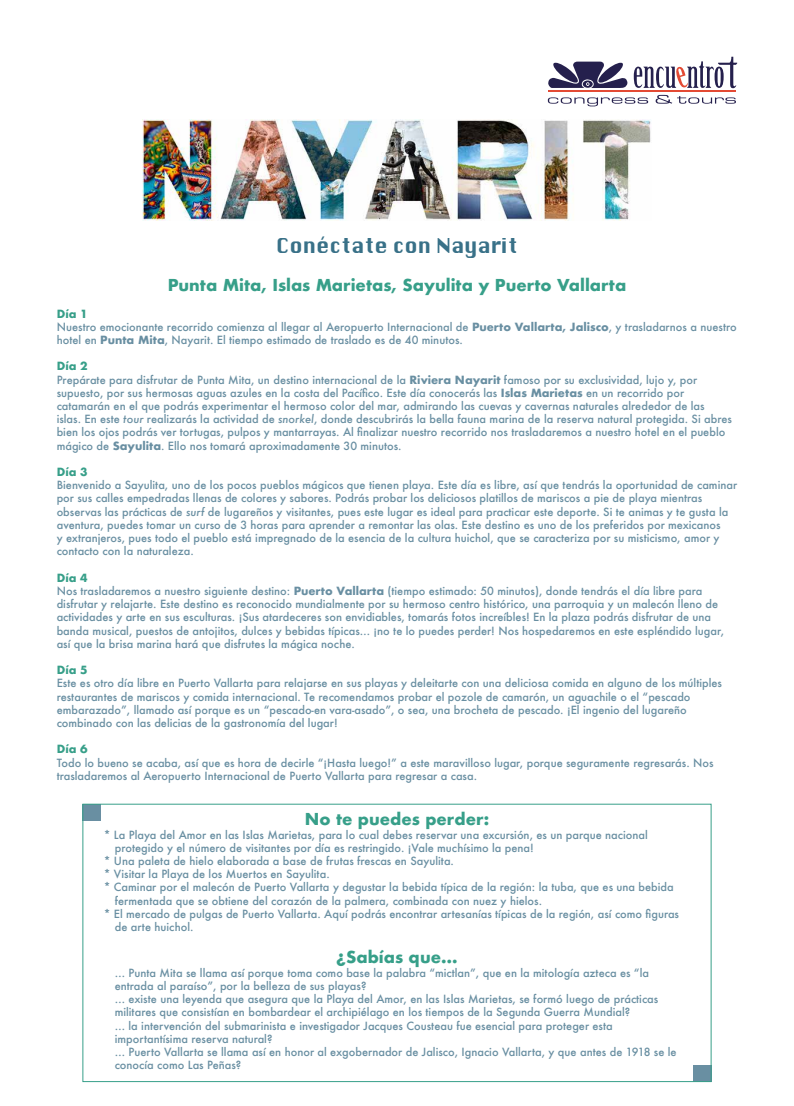
<style>
.page{position:relative;width:794px;height:1106px;background:#fff}
.page>*{position:absolute;margin:0;border:0;box-sizing:border-box;transform-origin:0 0}
.t1{font:20px "Krungthep";color:#397188}
.t2{font:700 16px "Futura";color:#379f89}
.t3{font:500 11px/13.2px "Futura";color:#698fa2}
.t4{font:700 11px "Futura";color:#379f89}
.s1{font-weight:700;color:#379f89}
.s2{font-weight:700}
.s3{font-style:italic}
</style>
<div class="page">
<svg style="left:634px;top:57px;width:103px;height:31px"></svg>
<svg style="left:548px;top:61px;width:79px;height:27px"></svg>
<hr style="left:548px;top:90px;width:188px;height:2px;background:#e34a34">
<svg style="left:548px;top:97px;width:100px;height:9px"></svg>
<svg style="left:655px;top:95px;width:81px;height:9px"></svg>
<img style="left:143px;top:119px;width:508px;height:101px">
<div style="left:693px;top:1065px;width:18px;height:17px;background:#698fa2"></div>
<div style="left:83px;top:804px;width:18px;height:16px;background:#698fa2"></div>
<div style="left:82px;top:803px;width:629px;height:279px;border:1px solid #379f89"></div>
<h1 class="t1" style="left:276px;top:234px;width:243px">Conéctate con Nayarit</h1>
<h2 class="t2" style="left:168px;top:273px;width:460px">Punta Mita, Islas Marietas, Sayulita y Puerto Vallarta</h2>
<p class="t3" style="left:57px;top:307px;width:681px"><span class="s1">Día 1<br></span>Nuestro emocionante recorrido comienza al llegar al Aeropuerto Internacional de <span class="s2">Puerto Vallarta, Jalisco</span>, y trasladarnos a nuestro hotel en <span class="s2">Punta Mita</span>, Nayarit. El tiempo estimado de traslado es de 40 minutos.</p>
<p class="t3" style="left:57px;top:359px;width:676px"><span class="s1">Día 2<br></span>Prepárate para disfrutar de Punta Mita, un destino internacional de la <span class="s2">Riviera Nayarit</span> famoso por su exclusividad, lujo y, por supuesto, por sus hermosas aguas azules en la costa del Pacífico. Este día conocerás las <span class="s2">Islas Marietas</span> en un recorrido por catamarán en el que podrás experimentar el hermoso color del mar, admirando las cuevas y cavernas naturales alrededor de las<br>islas. En este <span class="s3">tour</span> realizarás la actividad de <span class="s3">snorkel</span>, donde descubrirás la bella fauna marina de la reserva natural protegida. Si abres bien los ojos podrás ver tortugas, pulpos y mantarrayas. Al finalizar nuestro recorrido nos trasladaremos a nuestro hotel en el pueblo mágico de <span class="s2">Sayulita</span>. Ello nos tomará aproximadamente 30 minutos.</p>
<p class="t4" style="left:57px;top:464px;width:32px">Día 3</p>
<p class="t3" style="left:57px;top:478px;width:682px">Bienvenido a Sayulita, uno de los pocos pueblos mágicos que tienen playa. Este día es libre, así que tendrás la oportunidad de caminar por sus calles empedradas llenas de colores y sabores. Podrás probar los deliciosos platillos de mariscos a pie de playa mientras observas las prácticas de <span class="s3">surf</span> de lugareños y visitantes, pues este lugar es ideal para practicar este deporte. Si te animas y te gusta la aventura, puedes tomar un curso de 3 horas para aprender a remontar las olas. Este destino es uno de los preferidos por mexicanos<br>y extranjeros, pues todo el pueblo está impregnado de la esencia de la cultura huichol, que se caracteriza por su misticismo, amor y contacto con la naturaleza.</p>
<p class="t3" style="left:57px;top:571px;width:669px"><span class="s1">Día 4<br></span>Nos trasladaremos a nuestro siguiente destino: <span class="s2">Puerto Vallarta</span> (tiempo estimado: 50 minutos), donde tendrás el día libre para disfrutar y relajarte. Este destino es reconocido mundialmente por su hermoso centro histórico, una parroquia y un malecón lleno de actividades y arte en sus esculturas. ¡Sus atardeceres son envidiables, tomarás fotos increíbles! En la plaza podrás disfrutar de una banda musical, puestos de antojitos, dulces y bebidas típicas… ¡no te lo puedes perder! Nos hospedaremos en este espléndido lugar, así que la brisa marina hará que disfrutes la mágica noche.</p>
<p class="t4" style="left:57px;top:662px;width:32px">Día 5</p>
<p class="t3" style="left:57px;top:676px;width:667px">Este es otro día libre en Puerto Vallarta para relajarse en sus playas y deleitarte con una deliciosa comida en alguno de los múltiples restaurantes de mariscos y comida internacional. Te recomendamos probar el pozole de camarón, un aguachile o el “pescado embarazado”, llamado así porque es un “pescado-en vara-asado”, o sea, una brocheta de pescado. ¡El ingenio del lugareño combinado con las delicias de la gastronomía del lugar!</p>
<p class="t4" style="left:57px;top:741px;width:32px">Día 6</p>
<p class="t3" style="left:57px;top:755px;width:658px">Todo lo bueno se acaba, así que es hora de decirle “¡Hasta luego!” a este maravilloso lugar, porque seguramente regresarás. Nos trasladaremos al Aeropuerto Internacional de Puerto Vallarta para regresar a casa.</p>
<h2 class="t2" style="left:305px;top:807px;width:186px">No te puedes perder:</h2>
<p class="t3" style="left:104px;top:827px;width:545px">* La Playa del Amor en las Islas Marietas, para lo cual debes reservar una excursión, es un parque nacional</p>
<p class="t3" style="left:115px;top:841px;width:420px">protegido y el número de visitantes por día es restringido. ¡Vale muchísimo la pena!</p>
<p class="t3" style="left:104px;top:854px;width:352px">* Una paleta de hielo elaborada a base de frutas frescas en Sayulita.</p>
<p class="t3" style="left:104px;top:867px;width:227px">* Visitar la Playa de los Muertos en Sayulita.</p>
<p class="t3" style="left:104px;top:880px;width:571px">* Caminar por el malecón de Puerto Vallarta y degustar la bebida típica de la región: la tuba, que es una bebida</p>
<p class="t3" style="left:115px;top:893px;width:429px">fermentada que se obtiene del corazón de la palmera, combinada con nuez y hielos.</p>
<p class="t3" style="left:104px;top:907px;width:577px">* El mercado de pulgas de Puerto Vallarta. Aquí podrás encontrar artesanías típicas de la región, así como figuras</p>
<p class="t3" style="left:115px;top:920px;width:80px">de arte huichol.</p>
<h2 class="t2" style="left:336px;top:945px;width:123px">¿Sabías que…</h2>
<p class="t3" style="left:115px;top:965px;width:563px">… Punta Mita se llama así porque toma como base la palabra “mictlan”, que en la mitología azteca es “la entrada al paraíso”, por la belleza de sus playas?<br>… existe una leyenda que asegura que la Playa del Amor, en las Islas Marietas, se formó luego de prácticas militares que consistían en bombardear el archipiélago en los tiempos de la Segunda Guerra Mundial?<br>… la intervención del submarinista e investigador Jacques Cousteau fue esencial para proteger esta importantísima reserva natural?<br>… Puerto Vallarta se llama así en honor al exgobernador de Jalisco, Ignacio Vallarta, y que antes de 1918 se le conocía como Las Peñas?</p>
</div>
